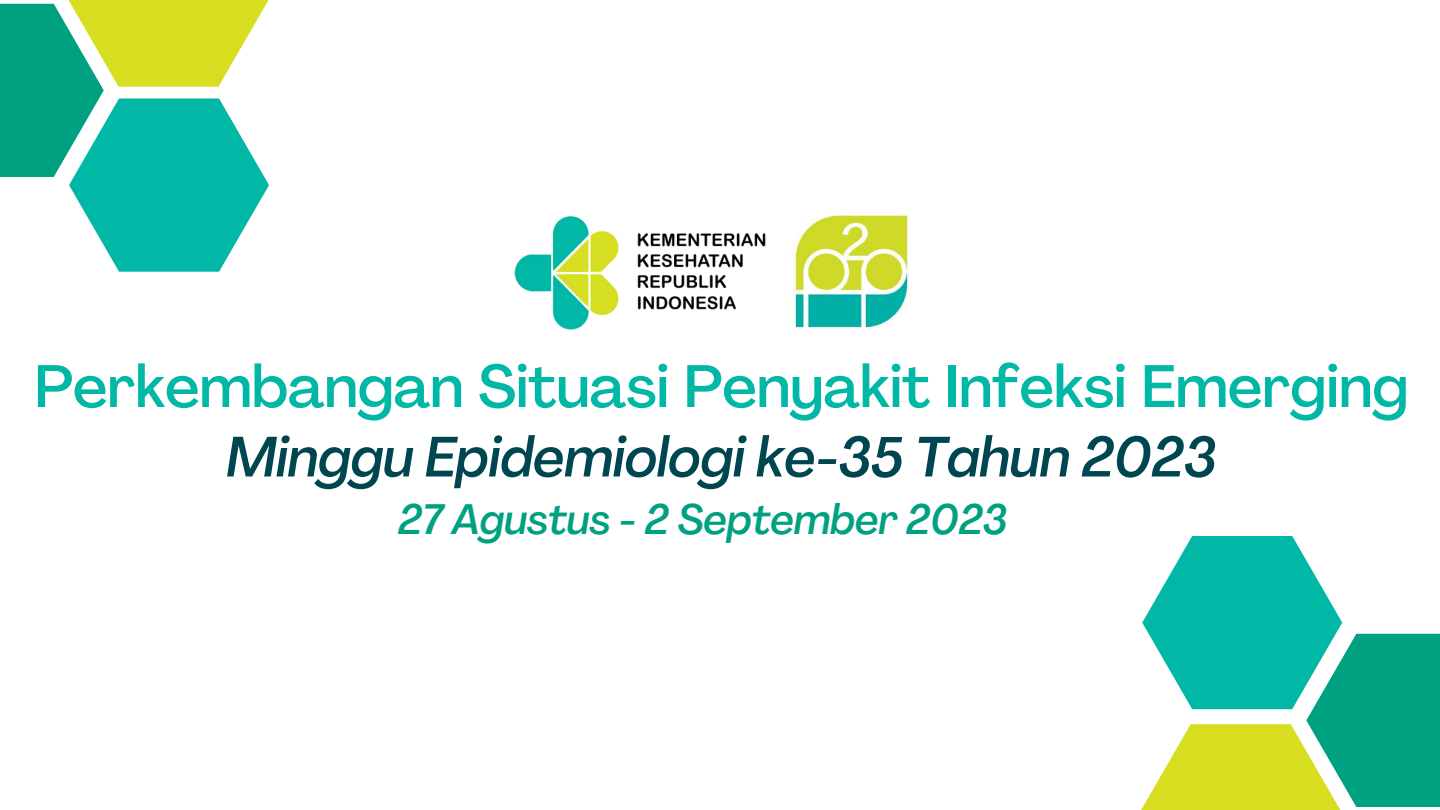
<style>
.page{position:relative;width:1440px;height:810px;background:#fff}
.page>*{position:absolute;margin:0;border:0;box-sizing:border-box;transform-origin:0 0}
.t1{font:500 59px "Agrandir";color:#00b8a5}
.t2{font:italic 500 56px "Agrandir";color:#004651}
.t3{font:italic 500 42px "Agrandir";color:#00a181}
</style>
<div class="page">
<img style="left:514px;top:215px;width:252px;height:115px">
<svg style="left:69px;top:0;width:200px;height:87px;fill:#d6de1f"></svg>
<div style="left:0;top:4px;width:104px;height:173px;background:#00a181"></div>
<svg style="left:69px;top:98px;width:200px;height:174px"></svg>
<div style="left:1141px;top:724px;width:200px;height:86px;background:#d6de1f"></div>
<svg style="left:1142px;top:536px;width:298px;height:271px"></svg>
<img style="left:794px;top:213px;width:114px;height:115px">
<p class="t1" style="left:34px;top:363px;width:1375px">Perkembangan Situasi Penyakit Infeksi Emerging</p>
<p class="t2" style="left:226px;top:434px;width:992px">Minggu Epidemiologi ke-35 Tahun 2023</p>
<p class="t3" style="left:398px;top:502px;width:611px">27 Agustus - 2 September 2023</p>
</div>
